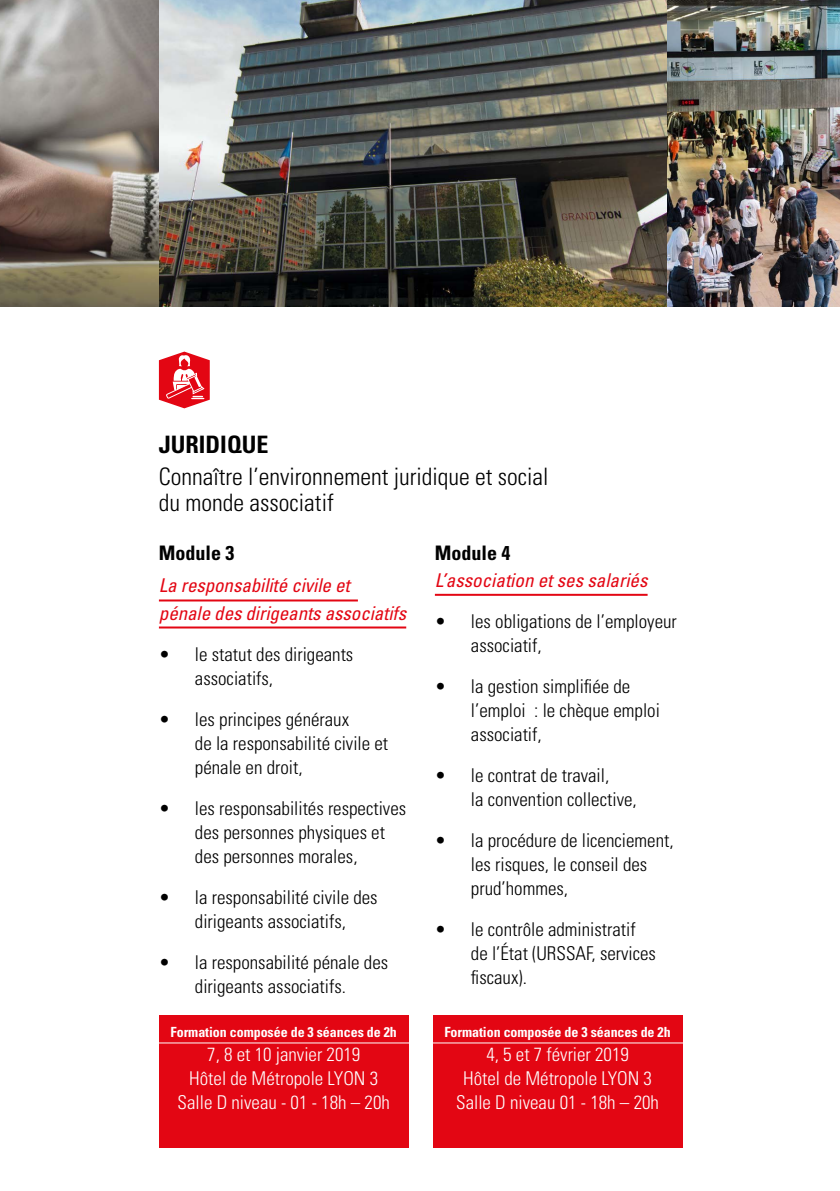
<style>
.page{position:relative;width:840px;height:1191px;background:#fff}
.page>*{position:absolute;margin:0;border:0;box-sizing:border-box;transform-origin:0 0}
.t1{font:300 condensed 24px/26px "Univers LT Std";color:#000}
.t2{font:700 condensed 24px "Univers LT Std";color:#000}
.t3{font:700 condensed 20px "Univers LT Std";color:#000}
.t4{font:300 condensed 19px/24px "Univers LT Std";color:#000}
.t5{font:300 condensed 19px/24px "Univers LT Std";color:#fff;text-align:center}
.t6{font:italic condensed 19px/27px "Univers LT Std";letter-spacing:-.005em;color:#e30613}
.t7{font:700 condensed 14px "Univers LT Std";letter-spacing:-.005em;color:#fff}
</style>
<div class="page">
<img style="left:0;top:0;width:839px;height:306px">
<div style="left:432px;top:1015px;width:250px;height:132px;background:#e30613"></div>
<svg style="left:159px;top:351px;width:51px;height:57px"></svg>
<div style="left:159px;top:1015px;width:249px;height:132px;background:#e30613"></div>
<hr style="left:159px;top:599px;width:199px;height:2px;background:#e30613">
<hr style="left:159px;top:626px;width:247px;height:2px;background:#e30613">
<hr style="left:434px;top:594px;width:213px;height:2px;background:#e30613">
<hr style="left:155px;top:1042px;width:257px;height:1px;background:#fff">
<hr style="left:429px;top:1042px;width:256px;height:1px;background:#fff">
<p class="t2" style="left:159px;top:430px;width:111px">JURIDIQUE</p>
<p class="t1" style="left:159px;top:464px;width:391px">Connaître l’environnement juridique et social du monde associatif</p>
<p class="t3" style="left:159px;top:540px;width:77px">Module 3</p>
<p class="t6" style="left:159px;top:572px;width:249px">La responsabilité civile et<br>pénale des dirigeants associatifs</p>
<p class="t4" style="left:195px;top:642px;width:160px;text-indent:-36px">• le statut des dirigeants associatifs,</p>
<p class="t4" style="left:195px;top:707px;width:195px;text-indent:-36px">• les principes généraux<br>de la responsabilité civile et pénale en droit,</p>
<p class="t4" style="left:195px;top:796px;width:213px;text-indent:-36px">• les responsabilités respectives des personnes physiques et des personnes morales,</p>
<p class="t4" style="left:159px;top:885px;width:220px;text-align:center">• la responsabilité civile des dirigeants associatifs,</p>
<p class="t4" style="left:159px;top:950px;width:231px;text-align:center">• la responsabilité pénale des dirigeants associatifs.</p>
<p class="t3" style="left:434px;top:540px;width:77px">Module 4</p>
<p class="t6" style="left:434px;top:566px;width:214px">L’association et ses salariés</p>
<p class="t4" style="left:470px;top:609px;width:207px;text-indent:-36px">• les obligations de l’employeur associatif,</p>
<p class="t4" style="left:470px;top:674px;width:190px;text-indent:-36px">• la gestion simplifiée de l’emploi : le chèque emploi associatif,</p>
<p class="t4" style="left:470px;top:763px;width:167px;text-indent:-36px">• le contrat de travail,<br>la convention collective,</p>
<p class="t4" style="left:470px;top:828px;width:204px;text-indent:-36px">• la procédure de licenciement, les risques, le conseil des prud’hommes,</p>
<p class="t4" style="left:470px;top:917px;width:186px;text-indent:-36px">• le contrôle administratif de l’État (URSSAF, services fiscaux).</p>
<p class="t7" style="left:170px;top:1023px;width:228px">Formation composée de 3 séances de 2h</p>
<p class="t5" style="left:177px;top:1042px;width:214px">7, 8 et 10 janvier 2019<br>Hôtel de Métropole LYON 3<br>Salle D niveau - 01 - 18h – 20h</p>
<p class="t7" style="left:444px;top:1023px;width:228px">Formation composée de 3 séances de 2h</p>
<p class="t5" style="left:456px;top:1042px;width:204px">4, 5 et 7 février 2019<br>Hôtel de Métropole LYON 3<br>Salle D niveau 01 - 18h – 20h</p>
</div>
